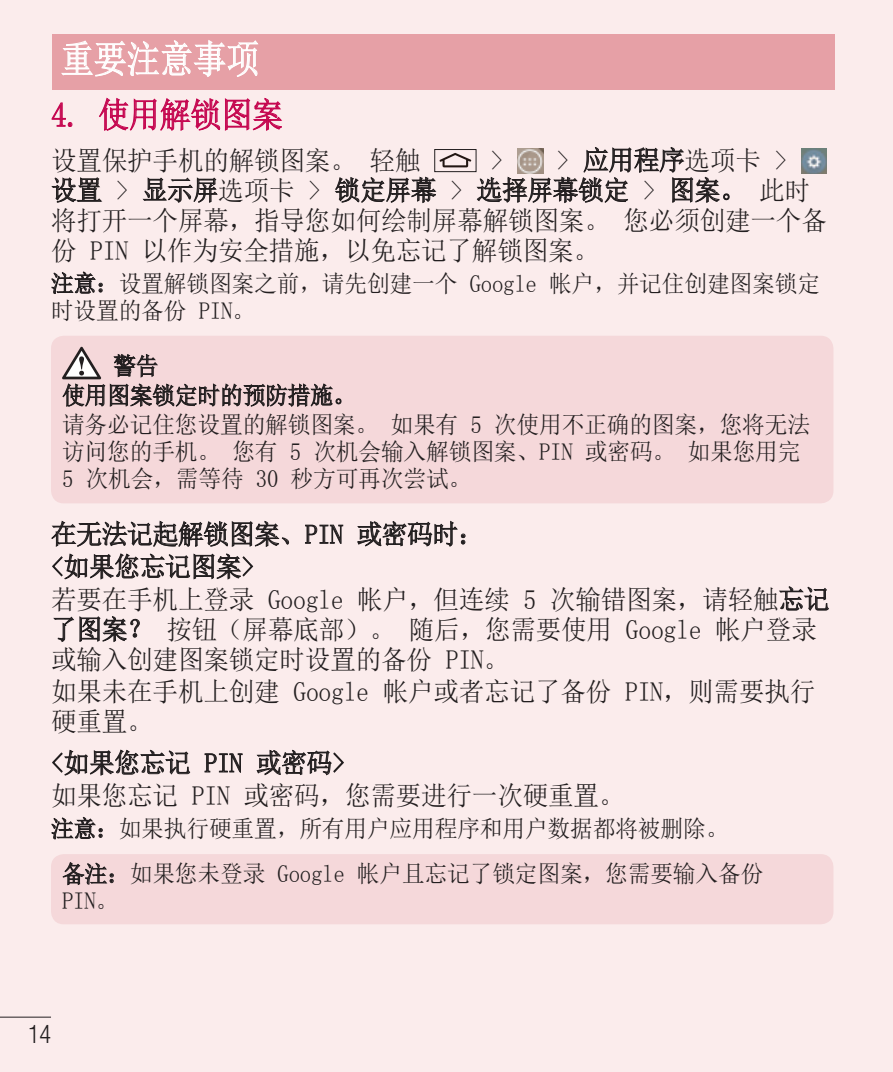
<style>
.page{position:relative;width:893px;height:1072px;background:#fff}
.page>*{position:absolute;margin:0;border:0;box-sizing:border-box;transform-origin:0 0}
.Head_01_Not_Contents{font:39px "Sim Sun";color:#fff;scale:.85 1}
.M_head_02_Not_Conten{font:34.5px "Sim Sun";letter-spacing:-.01em;color:#c50750;scale:.9 1}
.main{font:27px/30px "Sim Sun";letter-spacing:-.01em;color:#231f20;scale:.95 1}
.t1{font:300 condensed 25.5px "Helvetica Neue LT Pro";color:#231f20;scale:.95 1}
.main_TIP{font:24px/27px "Sim Sun";letter-spacing:-.01em;color:#231f20;scale:.95 1}
</style>
<div class="page">
<div style="left:0;top:0;width:893px;height:1071px;background:#fbecec"></div>
<hr style="left:0;top:1016px;width:51px;height:1px;background:#231f20">
<svg style="left:52px;top:102px;width:21px;height:25px"></svg>
<svg style="left:99px;top:97px;width:183px;height:34px"></svg>
<img style="left:801px;top:148px;width:26px;height:26px">
<svg style="left:51px;top:177px;width:52px;height:26px"></svg>
<svg style="left:142px;top:177px;width:76px;height:26px"></svg>
<svg style="left:335px;top:147px;width:395px;height:56px"></svg>
<svg style="left:51px;top:271px;width:52px;height:23px"></svg>
<div style="left:51px;top:336px;width:782px;height:167px;background:#f5d8da;border-radius:13px"></div>
<svg style="left:62px;top:347px;width:280px;height:60px"></svg>
<svg style="left:51px;top:520px;width:238px;height:27px"></svg>
<svg style="left:305px;top:524px;width:38px;height:20px"></svg>
<svg style="left:357px;top:520px;width:109px;height:27px"></svg>
<svg style="left:52px;top:553px;width:201px;height:26px"></svg>
<svg style="left:779px;top:586px;width:50px;height:25px"></svg>
<svg style="left:53px;top:616px;width:87px;height:26px"></svg>
<svg style="left:52px;top:749px;width:138px;height:27px"></svg>
<svg style="left:204px;top:753px;width:39px;height:19px"></svg>
<svg style="left:256px;top:749px;width:88px;height:26px"></svg>
<svg style="left:51px;top:816px;width:52px;height:23px"></svg>
<div style="left:51px;top:854px;width:782px;height:70px;background:#f5d8da;border-radius:13px"></div>
<svg style="left:63px;top:862px;width:51px;height:23px"></svg>
<div style="left:52px;top:34px;width:783px;height:55px;background:#e6a0a6"></div>
<svg style="left:61px;top:40px;width:198px;height:37px"></svg>
<p class="Head_01_Not_Contents" style="left:61px;top:39px;width:236px">重要注意事项</p>
<p class="M_head_02_Not_Conten" style="left:51px;top:97px;width:259px">4. 使用解锁图案</p>
<p class="main" style="left:51px;top:145px;width:391px">设置保护手机的解锁图案。 轻触</p>
<p class="main" style="left:51px;top:145px;width:818px;text-indent:440px">&gt; &gt; 应用程序选项卡 &gt;<br>设置 &gt; 显示屏选项卡 &gt; 锁定屏幕 &gt; 选择屏幕锁定 &gt; 图案。 此时将打开一个屏幕，指导您如何绘制屏幕解锁图案。 您必须创建一个备份 PIN 以作为安全措施，以免忘记了解锁图案。</p>
<p class="main_TIP" style="left:51px;top:270px;width:811px">注意：设置解锁图案之前，请先创建一个 Google 帐户，并记住创建图案锁定时设置的备份 PIN。</p>
<p class="main_TIP" style="left:62px;top:351px;width:789px;line-height:29.4px;text-indent:51px">警告<br>使用图案锁定时的预防措施。<br>请务必记住您设置的解锁图案。 如果有 5 次使用不正确的图案，您将无法</p>
<p class="main_TIP" style="left:62px;top:438px;width:779px">访问您的手机。 您有 5 次机会输入解锁图案、PIN 或密码。 如果您用完<br>5 次机会，需等待 30 秒方可再次尝试。</p>
<p class="main" style="left:51px;top:519px;width:457px">在无法记起解锁图案、PIN 或密码时：</p>
<p class="main" style="left:51px;top:551px;width:215px">&lt;如果您忘记图案&gt;</p>
<p class="main" style="left:51px;top:584px;width:821px">若要在手机上登录 Google 帐户，但连续 5 次输错图案，请轻触忘记了图案？ 按钮（屏幕底部）。 随后，您需要使用 Google 帐户登录或输入创建图案锁定时设置的备份 PIN。</p>
<p class="main" style="left:51px;top:676px;width:806px">如果未在手机上创建 Google 帐户或者忘记了备份 PIN，则需要执行硬重置。</p>
<p class="main" style="left:51px;top:747px;width:311px">&lt;如果您忘记 PIN 或密码&gt;</p>
<p class="main" style="left:51px;top:780px;width:605px">如果您忘记 PIN 或密码，您需要进行一次硬重置。</p>
<p class="main_TIP" style="left:51px;top:815px;width:715px">注意：如果执行硬重置，所有用户应用程序和用户数据都将被删除。</p>
<p class="main_TIP" style="left:62px;top:860px;width:740px">备注：如果您未登录 Google 帐户且忘记了锁定图案，您需要输入备份<br>PIN。</p>
<p class="t1" style="left:28px;top:1019px;width:26px">14</p>
</div>
